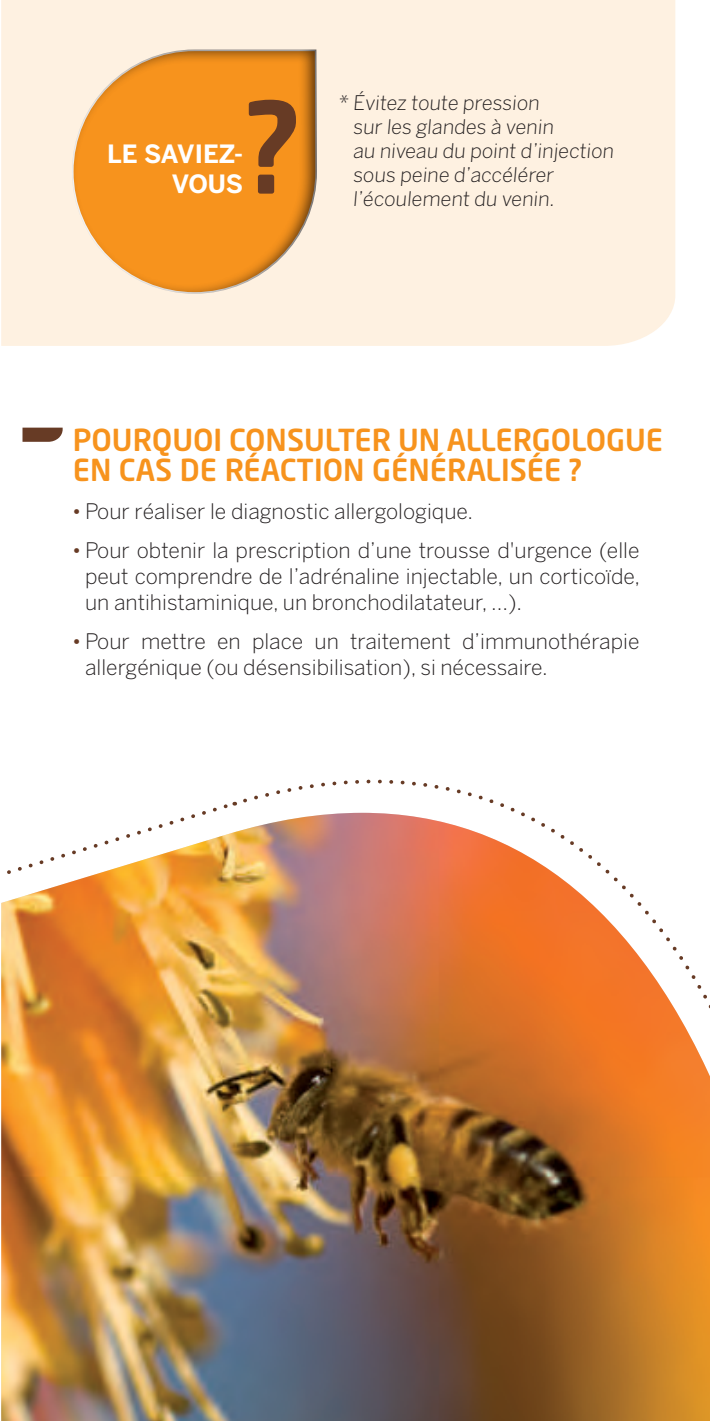
<style>
.page{position:relative;width:710px;height:1421px;background:#fff}
.page>*{position:absolute;margin:0;border:0;box-sizing:border-box;transform-origin:0 0}
.t1{font:500 125px "Neo Sans Pro";color:#673b25}
.t2{font:500 30px/30px "Neo Sans Pro";color:#f7931d}
.t3{font:700 25px/30px "Benton Sans";color:#fff;text-align:right}
.t4{font:300 21.25px/25.5px "Benton Sans";color:#231f20;text-align:justify}
.t5{font:300 20px/24px "Benton Sans";color:#231f20}
.s1{color:#673b25}
</style>
<div class="page">
<svg style="left:22px;top:427px;width:41px;height:15px"></svg>
<img style="left:1px;top:779px;width:708px;height:641px">
<img style="left:1px;top:812px;width:708px;height:317px">
<div style="left:1px;top:0;width:673px;height:346px;background:#fef1e1"></div>
<div style="left:67px;top:44px;width:250px;height:250px;background:#231f20;opacity:.75"></div>
<svg style="left:1px;top:1415px;width:2px;height:6px"></svg>
<svg style="left:708px;top:1415px;width:2px;height:6px"></svg>
<h1 class="t1" style="left:245px;top:69px;width:56px">?</h1>
<p class="t3" style="left:107px;top:138px;width:137px">LE SAVIEZ-<br>VOUS</p>
<p class="t5" style="left:352px;top:90px;width:264px;text-indent:-14px">* Évitez toute pression<br>sur les glandes à venin<br>au niveau du point d’injection sous peine d’accélérer</p>
<p class="t5" style="left:352px;top:186px;width:205px">l’écoulement du venin.</p>
<h2 class="t2" style="left:73px;top:424px;width:591px">POURQUOI CONSULTER UN ALLERGOLOGUE<br>EN CAS DE RÉACTION GÉNÉRALISÉE ?</h2>
<p class="t4" style="left:72px;top:498px;width:402px"><span class="s1">•</span> Pour réaliser le diagnostic allergologique.</p>
<p class="t4" style="left:85px;top:537px;width:556px;text-indent:-13px"><span class="s1">•</span> Pour obtenir la prescription d’une trousse d'urgence (elle peut comprendre de l’adrénaline injectable, un corticoïde, un antihistaminique, un bronchodilatateur, ...).</p>
<p class="t4" style="left:85px;top:628px;width:555px;text-indent:-13px"><span class="s1">•</span> Pour mettre en place un traitement d’immunothérapie allergénique (ou désensibilisation), si nécessaire.</p>
</div>
